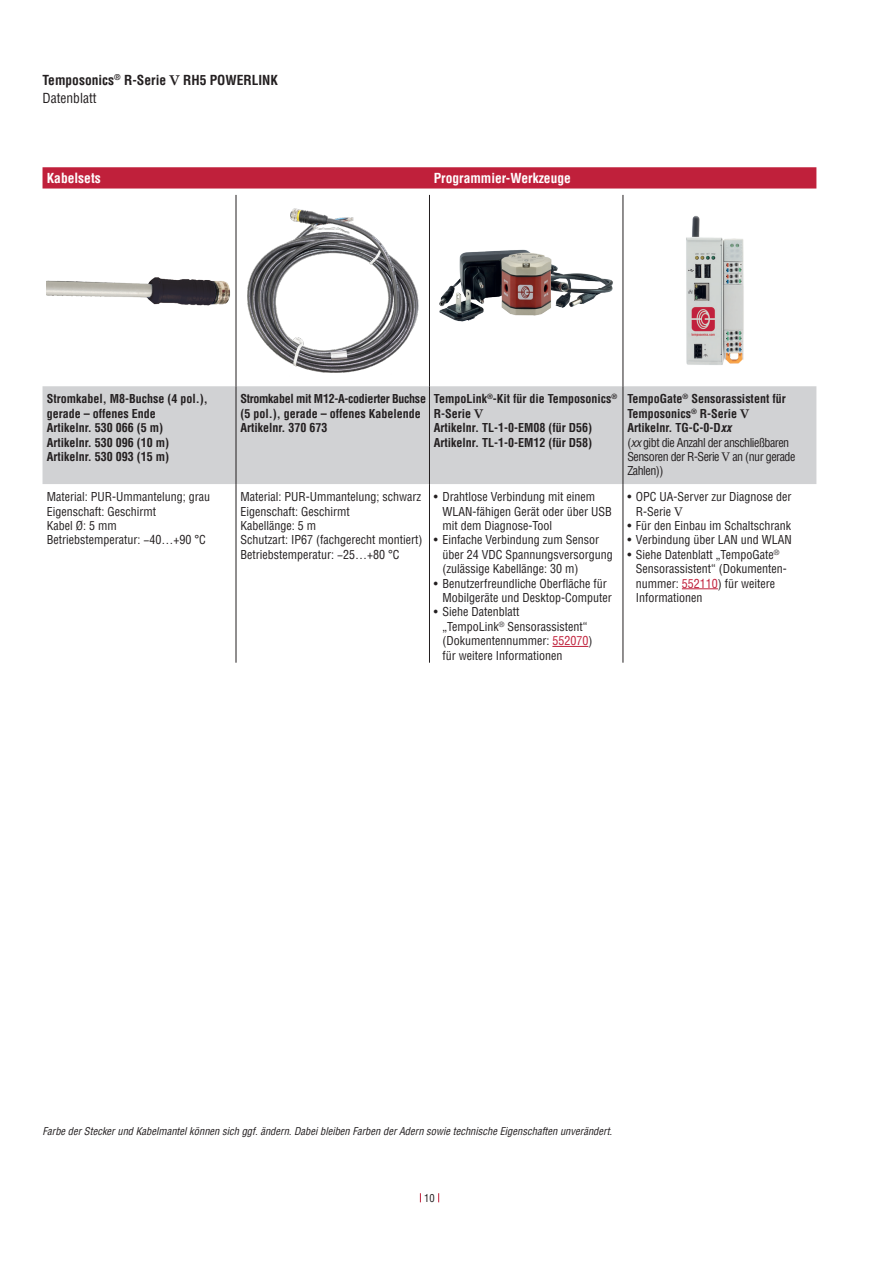
<style>
.page{position:relative;width:893px;height:1263px;background:#fff}
.page>*{position:absolute;margin:0;border:0;box-sizing:border-box;transform-origin:0 0}
.t1{font:700 condensed 13.5px/18px "Helvetica LT Pro";color:#231f20}
.t2{font:700 condensed 13.5px "Helvetica LT Pro";color:#fff}
.t3{font:condensed 12px/14.4px "Helvetica LT Pro";color:#231f20}
.t4{font:700 condensed 12px/14.4px "Helvetica LT Pro";color:#231f20}
.t5{font:condensed 12px/14.4px "Helvetica LT Pro";letter-spacing:-.04em;color:#231f20}
.t6{font:italic condensed 10.5px "Helvetica LT Pro";color:#231f20}
.t7{font:condensed 10.5px "Helvetica LT Pro";color:#231f20}
.s1{font-family:"Century Schoolbook";font-stretch:normal}
.s2{font-weight:400}
.s3{font-weight:700}
.s4{font-family:"Century Schoolbook";font-weight:700;font-stretch:normal}
.s5{font-weight:700;font-style:italic}
.s6{font-style:italic}
.s7{color:#c0203b}
</style>
<div class="page">
<svg style="left:43px;top:167px;width:773px;height:22px;background:#c22741"></svg>
<div style="left:43px;top:386px;width:773px;height:98px;background:#d1d2d4"></div>
<hr style="left:429px;top:195px;width:1px;height:191px;background:#231f20">
<hr style="left:623px;top:195px;width:1px;height:191px;background:#231f20">
<hr style="left:429px;top:386px;width:1px;height:98px;background:#231f20">
<hr style="left:623px;top:386px;width:1px;height:98px;background:#231f20">
<hr style="left:429px;top:484px;width:1px;height:179px;background:#231f20">
<hr style="left:623px;top:484px;width:1px;height:179px;background:#231f20">
<hr style="left:236px;top:195px;width:1px;height:191px;background:#231f20">
<hr style="left:236px;top:386px;width:1px;height:98px;background:#231f20">
<hr style="left:236px;top:484px;width:1px;height:179px;background:#231f20">
<img style="left:47px;top:277px;width:183px;height:29px">
<img style="left:247px;top:208px;width:172px;height:165px">
<img style="left:439px;top:249px;width:174px;height:73px">
<img style="left:686px;top:216px;width:58px;height:149px">
<hr style="left:552px;top:646px;width:36px;height:1px;background:#c0203b">
<hr style="left:682px;top:588px;width:36px;height:1px;background:#c0203b">
<p class="t1" style="left:43px;top:71px;width:237px">Temposonics<sup>®</sup> R-Serie <span class="s1">V</span> RH5 POWERLINK<br><span class="s2">Datenblatt</span></p>
<p class="t2" style="left:47px;top:169px;width:56px">Kabelsets</p>
<p class="t2" style="left:434px;top:169px;width:139px">Programmier-Werkzeuge</p>
<p class="t4" style="left:47px;top:391px;width:162px">Stromkabel, M8-Buchse (4 pol.), gerade – offenes Ende<br>Artikelnr. 530 066 (5 m)<br>Artikelnr. 530 096 (10 m)<br>Artikelnr. 530 093 (15 m)</p>
<p class="t4" style="left:240px;top:391px;width:187px">Stromkabel mit M12-A-codierter Buchse (5 pol.), gerade – offenes Kabelende<br>Artikelnr. 370 673</p>
<p class="t4" style="left:434px;top:391px;width:185px">TempoLink<sup>®</sup>-Kit für die Temposonics<sup>®<br></sup>R-Serie <span class="s1">V<br></span>Artikelnr. TL-1-0-EM08 (für D56)<br>Artikelnr. TL-1-0-EM12 (für D58)</p>
<p class="t5" style="left:627px;top:392px;width:169px"><span class="s3">TempoGate</span><sup>®</sup> <span class="s3">Sensorassistent für<br>Temposonics</span><sup>®</sup> <span class="s3">R-Serie</span> <span class="s4">V<br></span><span class="s3">Artikelnr. TG-C-0-D</span><span class="s5">xx<br></span>(<span class="s6">xx</span> gibt die Anzahl der anschließbaren<br>Sensoren der R-Serie <span class="s1">V</span> an (nur gerade<br>Zahlen))</p>
<p class="t3" style="left:47px;top:490px;width:165px">Material: PUR-Ummantelung; grau<br>Eigenschaft: Geschirmt<br>Kabel Ø: 5 mm<br>Betriebstemperatur: −40…+90 °C</p>
<p class="t3" style="left:240px;top:490px;width:183px">Material: PUR-Ummantelung; schwarz<br>Eigenschaft: Geschirmt<br>Kabellänge: 5 m<br>Schutzart: IP67 (fachgerecht montiert)<br>Betriebstemperatur: −25…+80 °C</p>
<p class="t3" style="left:442px;top:489px;width:171px;text-indent:-9px">• Drahtlose Verbindung mit einem<br>WLAN-fähigen Gerät oder über USB mit dem Diagnose-Tool</p>
<p class="t3" style="left:636px;top:489px;width:157px;text-indent:-9px">• OPC UA-Server zur Diagnose der<br>R-Serie <span class="s1">V</span></p>
<p class="t3" style="left:627px;top:518px;width:165px">• Für den Einbau im Schaltschrank</p>
<p class="t3" style="left:627px;top:533px;width:166px">• Verbindung über LAN und WLAN</p>
<p class="t3" style="left:636px;top:547px;width:152px;text-indent:-9px">• Siehe Datenblatt „TempoGate<sup>®<br></sup>Sensorassistent“ (Dokumenten&shy;nummer: <span class="s7">552110</span>) für weitere<br>Informationen</p>
<p class="t3" style="left:442px;top:533px;width:172px;text-indent:-9px">• Einfache Verbindung zum Sensor über 24 VDC Spannungsversorgung (zulässige Kabellänge: 30 m)</p>
<p class="t3" style="left:442px;top:576px;width:171px;text-indent:-9px">• Benutzerfreundliche Oberfläche für<br>Mobilgeräte und Desktop-Computer</p>
<p class="t3" style="left:442px;top:605px;width:151px;text-indent:-9px">• Siehe Datenblatt<br>„TempoLink<sup>®</sup> Sensorassistent“ (Dokumentennummer: <span class="s7">552070</span>) für weitere Informationen</p>
<p class="t6" style="left:43px;top:1124px;width:571px">Farbe der Stecker und Kabelmantel können sich ggf. ändern. Dabei bleiben Farben der Adern sowie technische Eigenschaften unverändert.</p>
<p class="t7" style="left:424px;top:1191px;width:12px">10</p>
</div>
